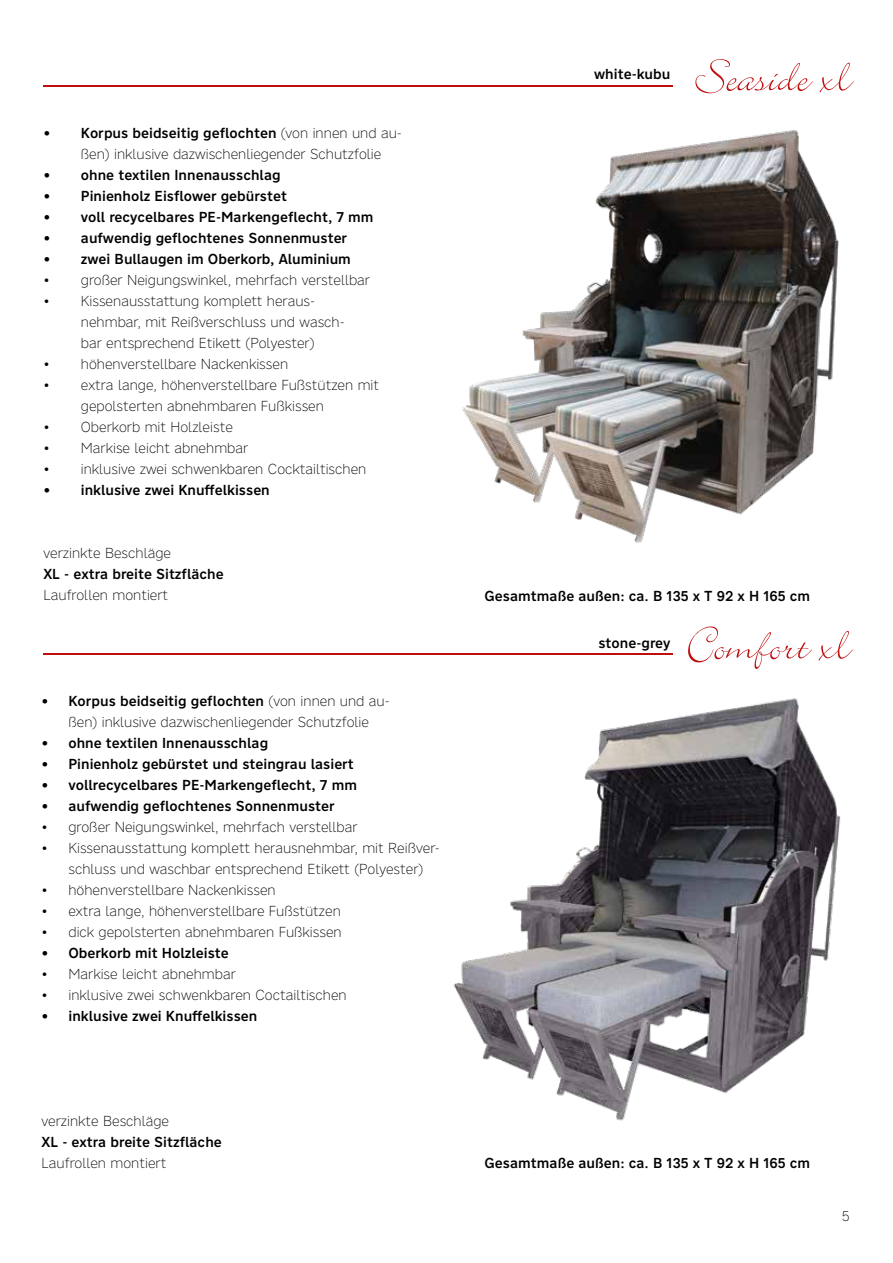
<style>
.page{position:relative;width:893px;height:1263px;background:#fff}
.page>*{position:absolute;margin:0;border:0;box-sizing:border-box;transform-origin:0 0}
.t1{font:51px "Bickley Script";color:#c00d0e}
.t2{font:200 14.25px/21px "Nort";color:#000}
.t3{font:500 14.25px "Nort";color:#000}
.s1{font-weight:500}
</style>
<div class="page">
<img style="left:462px;top:130px;width:377px;height:413px">
<hr style="left:43px;top:85px;width:630px;height:1px;background:#c00d0e">
<img style="left:453px;top:698px;width:388px;height:423px">
<hr style="left:43px;top:653px;width:630px;height:1px;background:#c00d0e">
<p class="t2" style="left:81px;top:122px;width:323px;text-indent:-38px"><span class="s1">• Korpus beidseitig geflochten</span> (von innen und au&shy;ßen) inklusive dazwischenliegender Schutzfolie</p>
<p class="t3" style="left:43px;top:165px;width:239px">• ohne textilen Innenausschlag</p>
<p class="t3" style="left:43px;top:186px;width:245px">• Pinienholz Eisflower gebürstet</p>
<p class="t3" style="left:43px;top:207px;width:332px">• voll recycelbares PE-Markengeflecht, 7 mm</p>
<p class="t3" style="left:43px;top:228px;width:305px">• aufwendig geflochtenes Sonnenmuster</p>
<p class="t3" style="left:43px;top:249px;width:309px">• zwei Bullaugen im Oberkorb, Aluminium</p>
<p class="t2" style="left:43px;top:269px;width:328px">• großer Neigungswinkel, mehrfach verstellbar</p>
<p class="t2" style="left:81px;top:290px;width:265px;text-indent:-38px">• Kissenausstattung komplett heraus&shy;nehmbar, mit Reißverschluss und wasch&shy;bar entsprechend Etikett (Polyester)</p>
<p class="t2" style="left:43px;top:353px;width:246px">• höhenverstellbare Nackenkissen</p>
<p class="t2" style="left:81px;top:374px;width:300px;text-indent:-38px">• extra lange, höhenverstellbare Fußstützen mit gepolsterten abnehmbaren Fußkissen</p>
<p class="t2" style="left:43px;top:416px;width:191px">• Oberkorb mit Holzleiste</p>
<p class="t2" style="left:43px;top:437px;width:206px">• Markise leicht abnehmbar</p>
<p class="t2" style="left:43px;top:458px;width:325px">• inklusive zwei schwenkbaren Cocktailtischen</p>
<p class="t3" style="left:43px;top:481px;width:228px">• inklusive zwei Knuffelkissen</p>
<p class="t3" style="left:594px;top:65px;width:78px">white-kubu</p>
<h1 class="t1" style="left:693px;top:52px;width:159px">Seaside xl</h1>
<p class="t2" style="left:43px;top:542px;width:129px">verzinkte Beschläge</p>
<p class="t3" style="left:43px;top:565px;width:182px">XL - extra breite Sitzfläche</p>
<p class="t2" style="left:43px;top:584px;width:126px">Laufrollen montiert</p>
<p class="t3" style="left:484px;top:587px;width:327px">Gesamtmaße außen: ca. B 135 x T 92 x H 165 cm</p>
<p class="t2" style="left:41px;top:690px;width:350px;text-align:center"><span class="s1">• Korpus beidseitig geflochten</span> (von innen und au&shy;ßen) inklusive dazwischenliegender Schutzfolie</p>
<p class="t3" style="left:41px;top:734px;width:228px">• ohne textilen Innenausschlag</p>
<p class="t3" style="left:41px;top:755px;width:314px">• Pinienholz gebürstet und steingrau lasiert</p>
<p class="t3" style="left:41px;top:776px;width:317px">• vollrecycelbares PE-Markengeflecht, 7 mm</p>
<p class="t3" style="left:41px;top:797px;width:295px">• aufwendig geflochtenes Sonnenmuster</p>
<p class="t2" style="left:41px;top:816px;width:318px">• großer Neigungswinkel, mehrfach verstellbar</p>
<p class="t2" style="left:68px;top:837px;width:373px;text-indent:-27px">• Kissenausstattung komplett herausnehmbar, mit Reißver&shy;schluss und waschbar entsprechend Etikett (Polyester)</p>
<p class="t2" style="left:41px;top:879px;width:236px">• höhenverstellbare Nackenkissen</p>
<p class="t2" style="left:41px;top:900px;width:301px">• extra lange, höhenverstellbare Fußstützen</p>
<p class="t2" style="left:41px;top:921px;width:302px">• dick gepolsterten abnehmbaren Fußkissen</p>
<p class="t3" style="left:41px;top:944px;width:189px">• Oberkorb mit Holzleiste</p>
<p class="t2" style="left:41px;top:963px;width:196px">• Markise leicht abnehmbar</p>
<p class="t2" style="left:41px;top:984px;width:307px">• inklusive zwei schwenkbaren Coctailtischen</p>
<p class="t3" style="left:41px;top:1007px;width:217px">• inklusive zwei Knuffelkissen</p>
<p class="t3" style="left:598px;top:633px;width:73px">stone-grey</p>
<h1 class="t1" style="left:686px;top:620px;width:165px">Comfort xl</h1>
<p class="t2" style="left:41px;top:1110px;width:129px">verzinkte Beschläge</p>
<p class="t3" style="left:41px;top:1133px;width:182px">XL - extra breite Sitzfläche</p>
<p class="t2" style="left:41px;top:1152px;width:126px">Laufrollen montiert</p>
<p class="t3" style="left:484px;top:1154px;width:327px">Gesamtmaße außen: ca. B 135 x T 92 x H 165 cm</p>
<p class="t2" style="left:842px;top:1205px;width:9px">5</p>
</div>
